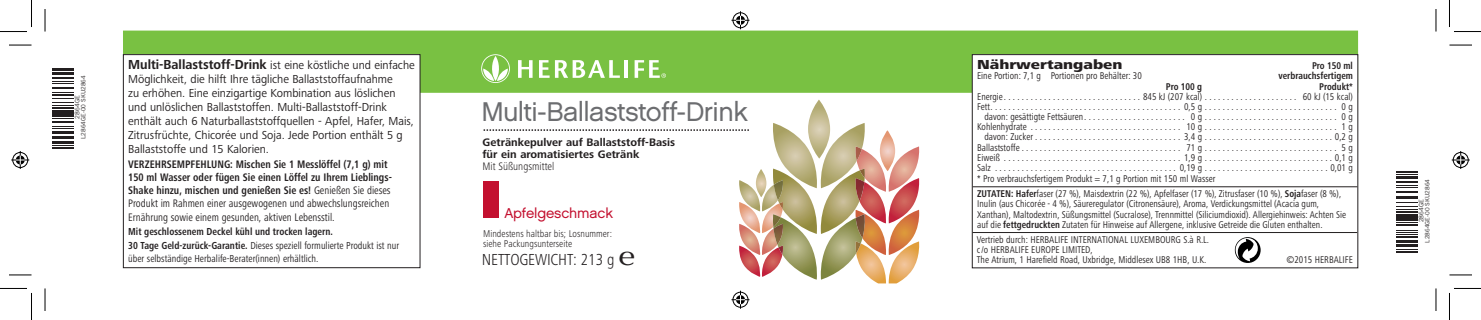
<style>
.page{position:relative;width:1481px;height:320px;background:#fff}
.page>*{position:absolute;margin:0;border:0;box-sizing:border-box;transform-origin:0 0}
.t1{font:27px "Chalet London Nineteen Sixty";letter-spacing:-.02em;color:#6c6d70}
.t2{font:300 condensed 16.5px "Frutiger Next LTW1 G";letter-spacing:-.01em;color:#231f20}
.t3{font:14.25px "Chalet London Nineteen Sixty";letter-spacing:-.01em;color:#c3102f}
.t4{font:800 13.5px "Frutiger Next LTW1 G";color:#231f20;scale:1.2 1}
.t5{font:12px/14px "Frutiger Next LTW1 G";color:#231f20;scale:.95 1}
.t6{font:700 condensed 11.25px/13.2px "Frutiger Next LTW1 G";color:#231f20;scale:.95 1}
.t7{font:700 11.25px/12px "Frutiger Next LTW1 G";color:#231f20}
.t8{font:300 condensed 11.25px "Frutiger Next LTW1 G";color:#231f20}
.t9{font:700 condensed 10.5px/14.2px "Frutiger Next LTW1 G";color:#231f20;scale:.95 1}
.t10{font:condensed 10.5px "Frutiger Next LTW1 G";color:#231f20;scale:.95 1}
.t11{font:condensed 10.2px/10.2px "Frutiger Next LTW1 G";color:#231f20;scale:.95 1}
.t12{font:300 condensed 10.2px/10.2px "Frutiger Next LTW1 G";color:#231f20}
.t13{font:700 condensed 10.2px "Frutiger Next LTW1 G";color:#231f20;scale:.95 1}
.t14{font:condensed 10.2px "Frutiger Next LTW1 G";color:#231f20}
.t15{font:6.3px "Trade Gothic";color:#231f20}
.t16{font:6px "Trade Gothic";color:#231f20}
.s1{font-weight:700;font-size:13.5px}
.s2{font-weight:400}
.s3{font-family:"Optima";font-weight:400;font-stretch:normal;font-size:27.75px}
.s4{font-weight:700}
</style>
<div class="page">
<div style="left:123px;top:31px;width:1235px;height:62px;background:#79c142"></div>
<svg style="left:518px;top:60px;width:14px;height:18px"></svg>
<svg style="left:539px;top:60px;width:10px;height:18px"></svg>
<svg style="left:555px;top:60px;width:65px;height:18px"></svg>
<hr style="left:624px;top:60px;width:4px;height:18px;background:#fff">
<svg style="left:634px;top:60px;width:32px;height:18px"></svg>
<svg style="left:481px;top:54px;width:29px;height:29px"></svg>
<hr style="left:52px;top:147px;width:21px;height:2px;background:#231f20">
<svg style="left:52px;top:145px;width:21px;height:1px"></svg>
<hr style="left:52px;top:141px;width:21px;height:2px;background:#231f20">
<hr style="left:52px;top:136px;width:21px;height:3px;background:#231f20">
<hr style="left:52px;top:132px;width:21px;height:2px;background:#231f20">
<svg style="left:52px;top:118px;width:21px;height:14px"></svg>
<hr style="left:52px;top:114px;width:21px;height:3px;background:#231f20">
<hr style="left:52px;top:110px;width:21px;height:2px;background:#231f20">
<hr style="left:52px;top:107px;width:21px;height:2px;background:#231f20">
<svg style="left:52px;top:92px;width:21px;height:14px"></svg>
<hr style="left:52px;top:87px;width:21px;height:2px;background:#231f20">
<svg style="left:52px;top:78px;width:21px;height:6px"></svg>
<hr style="left:52px;top:72px;width:21px;height:3px;background:#231f20">
<svg style="left:52px;top:68px;width:21px;height:3px"></svg>
<hr style="left:1395px;top:250px;width:22px;height:2px;background:#231f20">
<svg style="left:1396px;top:249px;width:21px;height:1px"></svg>
<hr style="left:1395px;top:244px;width:22px;height:3px;background:#231f20">
<hr style="left:1395px;top:240px;width:22px;height:2px;background:#231f20">
<hr style="left:1395px;top:236px;width:22px;height:2px;background:#231f20">
<svg style="left:1396px;top:230px;width:21px;height:5px"></svg>
<hr style="left:1395px;top:224px;width:22px;height:2px;background:#231f20">
<svg style="left:1396px;top:222px;width:21px;height:1px"></svg>
<hr style="left:1395px;top:217px;width:22px;height:4px;background:#231f20">
<hr style="left:1395px;top:214px;width:22px;height:2px;background:#231f20">
<svg style="left:1396px;top:196px;width:21px;height:16px"></svg>
<hr style="left:1395px;top:191px;width:22px;height:2px;background:#231f20">
<svg style="left:1396px;top:185px;width:21px;height:3px"></svg>
<hr style="left:1395px;top:181px;width:22px;height:2px;background:#231f20">
<hr style="left:1395px;top:176px;width:22px;height:2px;background:#231f20">
<svg style="left:1396px;top:174px;width:21px;height:1px"></svg>
<hr style="left:1395px;top:171px;width:22px;height:2px;background:#231f20">
<div style="left:972px;top:55px;width:385px;height:213px;background:#fff"></div>
<div style="left:972px;top:54px;width:386px;height:214px;border:1px solid #231f20"></div>
<div style="left:123px;top:55px;width:297px;height:212px;background:#fff"></div>
<div style="left:123px;top:54px;width:297px;height:214px;border:1px solid #231f20"></div>
<hr style="left:972px;top:186px;width:385px;height:1px;background:#231f20">
<svg style="left:483px;top:99px;width:437px;height:184px"></svg>
<hr style="left:972px;top:232px;width:385px;height:1px;background:#231f20">
<svg style="left:1234px;top:237px;width:26px;height:26px"></svg>
<svg style="left:9px;top:45px;width:23px;height:1px"></svg>
<svg style="left:1449px;top:45px;width:22px;height:1px"></svg>
<svg style="left:9px;top:274px;width:23px;height:1px"></svg>
<svg style="left:1449px;top:274px;width:22px;height:1px"></svg>
<svg style="left:45px;top:9px;width:1px;height:23px"></svg>
<svg style="left:45px;top:288px;width:1px;height:23px"></svg>
<svg style="left:1435px;top:9px;width:1px;height:23px"></svg>
<svg style="left:1435px;top:288px;width:1px;height:23px"></svg>
<svg style="left:0;top:0;width:32px;height:32px"></svg>
<svg style="left:0;top:288px;width:32px;height:32px"></svg>
<svg style="left:1449px;top:0;width:31px;height:32px"></svg>
<svg style="left:1449px;top:288px;width:31px;height:32px"></svg>
<svg style="left:731px;top:11px;width:18px;height:18px"></svg>
<svg style="left:731px;top:290px;width:18px;height:18px"></svg>
<svg style="left:11px;top:151px;width:18px;height:18px"></svg>
<svg style="left:1451px;top:151px;width:18px;height:18px"></svg>
<p class="t16" style="left:80px;top:139px;width:65px;rotate:-90deg">L2864GE-00 SKU2864</p>
<p class="t15" style="left:73px;top:119px;width:25px;rotate:-90deg">2864GE</p>
<p class="t5" style="left:128px;top:58px;width:303px"><span class="s1">Multi-Ballaststoff-Drink</span> ist eine köstliche und einfache Möglichkeit, die hilft Ihre tägliche Ballaststoffaufnahme<br>zu erhöhen. Eine einzigartige Kombination aus löslichen und unlöslichen Ballaststoffen. Multi-Ballaststoff-Drink enthält auch 6 Naturballaststoffquellen - Apfel, Hafer, Mais, Zitrusfrüchte, Chicorée und Soja. Jede Portion enthält 5 g Ballaststoffe und 15 Kalorien.</p>
<p class="t6" style="left:128px;top:157px;width:279px">VERZEHRSEMPFEHLUNG: Mischen Sie 1 Messlöffel (7,1 g) mit 150 ml Wasser oder fügen Sie einen Löffel zu Ihrem Lieblings-Shake hinzu, mischen und genießen Sie es! <span class="s2">Genießen Sie dieses Produkt im Rahmen einer ausgewogenen und abwechslungsreichen Ernährung sowie einem gesunden, aktiven Lebensstil.</span></p>
<p class="t9" style="left:128px;top:224px;width:287px">Mit geschlossenem Deckel kühl und trocken lagern.<br>30 Tage Geld-zurück-Garantie. <span class="s2">Dieses speziell formulierte Produkt ist nur</span></p>
<p class="t10" style="left:128px;top:252px;width:200px">über selbständige Herbalife-Berater(innen) erhältlich.</p>
<h1 class="t1" style="left:481px;top:95px;width:268px">Multi-Ballaststoff-Drink</h1>
<p class="t7" style="left:482px;top:136px;width:194px">Getränkepulver auf Ballaststoff-Basis für ein aromatisiertes Getränk</p>
<p class="t8" style="left:482px;top:160px;width:73px">Mit Süßungsmittel</p>
<h3 class="t3" style="left:504px;top:204px;width:110px">Apfelgeschmack</h3>
<p class="t12" style="left:483px;top:228px;width:130px">Mindestens haltbar bis; Losnummer: siehe Packungsunterseite</p>
<h2 class="t2" style="left:482px;top:250px;width:155px">NETTOGEWICHT: 213 g <span class="s3">e</span></h2>
<h3 class="t4" style="left:977px;top:57px;width:123px">Nährwertangaben</h3>
<p class="t13" style="left:1311px;top:60px;width:45px">Pro 150 ml</p>
<p class="t11" style="left:977px;top:71px;width:175px">Eine Portion: 7,1 g Portionen pro Behälter: 30</p>
<p class="t13" style="left:1278px;top:70px;width:80px">verbrauchsfertigem</p>
<p class="t13" style="left:1165px;top:80px;width:40px">Pro 100 g</p>
<p class="t13" style="left:1319px;top:80px;width:37px">Produkt*</p>
<p class="t11" style="left:977px;top:91px;width:397px;text-align:right">Energie . . . . . . . . . . . . . . . . . . . . . . . . . . . . . . 845 kJ (207 kcal) . . . . . . . . . . . . . . . . . . . . . 60 kJ (15 kcal)<br>Fett . . . . . . . . . . . . . . . . . . . . . . . . . . . . . . . . . . . . . . . . . . 0,5 g . . . . . . . . . . . . . . . . . . . . . . . . . . . . . . 0 g davon: gesättigte Fettsäuren . . . . . . . . . . . . . . . . . . . . . . . 0 g . . . . . . . . . . . . . . . . . . . . . . . . . . . . . . 0 g Kohlenhydrate . . . . . . . . . . . . . . . . . . . . . . . . . . . . . . . . . . 10 g . . . . . . . . . . . . . . . . . . . . . . . . . . . . . . 1 g davon: Zucker . . . . . . . . . . . . . . . . . . . . . . . . . . . . . . . . 3,4 g . . . . . . . . . . . . . . . . . . . . . . . . . . . . 0,2 g Ballaststoffe . . . . . . . . . . . . . . . . . . . . . . . . . . . . . . . . . . . . 71 g . . . . . . . . . . . . . . . . . . . . . . . . . . . . . . 5 g Eiweiß . . . . . . . . . . . . . . . . . . . . . . . . . . . . . . . . . . . . . . . 1,9 g . . . . . . . . . . . . . . . . . . . . . . . . . . . . 0,1 g Salz . . . . . . . . . . . . . . . . . . . . . . . . . . . . . . . . . . . . . . . . 0,19 g . . . . . . . . . . . . . . . . . . . . . . . . . . . 0,01 g</p>
<p class="t11" style="left:977px;top:171px;width:385px;line-height:15.3px">* Pro verbrauchsfertigem Produkt = 7,1 g Portion mit 150 ml Wasser<br><span class="s4">ZUTATEN: Hafer</span>faser (27 %), Maisdextrin (22 %), Apfelfaser (17 %), Zitrusfaser (10 %), <span class="s4">Soja</span>faser (8 %),</p>
<p class="t11" style="left:977px;top:199px;width:390px">Inulin (aus Chicorée - 4 %), Säureregulator (Citronensäure), Aroma, Verdickungsmittel (Acacia gum,<br>Xanthan), Maltodextrin, Süßungsmittel (Sucralose), Trennmittel (Siliciumdioxid). Allergiehinweis: Achten Sie auf die <span class="s4">fettgedruckten</span> Zutaten für Hinweise auf Allergene, inklusive Getreide die Gluten enthalten.</p>
<p class="t11" style="left:976px;top:234px;width:244px">Vertrieb durch: HERBALIFE INTERNATIONAL LUXEMBOURG S.à R.L. c /o HERBALIFE EUROPE LIMITED,<br>The Atrium, 1 Harefield Road, Uxbridge, Middlesex UB8 1HB, U.K.</p>
<p class="t14" style="left:1286px;top:253px;width:68px">©2015 HERBALIFE</p>
<p class="t16" style="left:1423px;top:242px;width:65px;rotate:-90deg">L2864GE-00 SKU2864</p>
<p class="t15" style="left:1417px;top:222px;width:25px;rotate:-90deg">2864GE</p>
</div>
